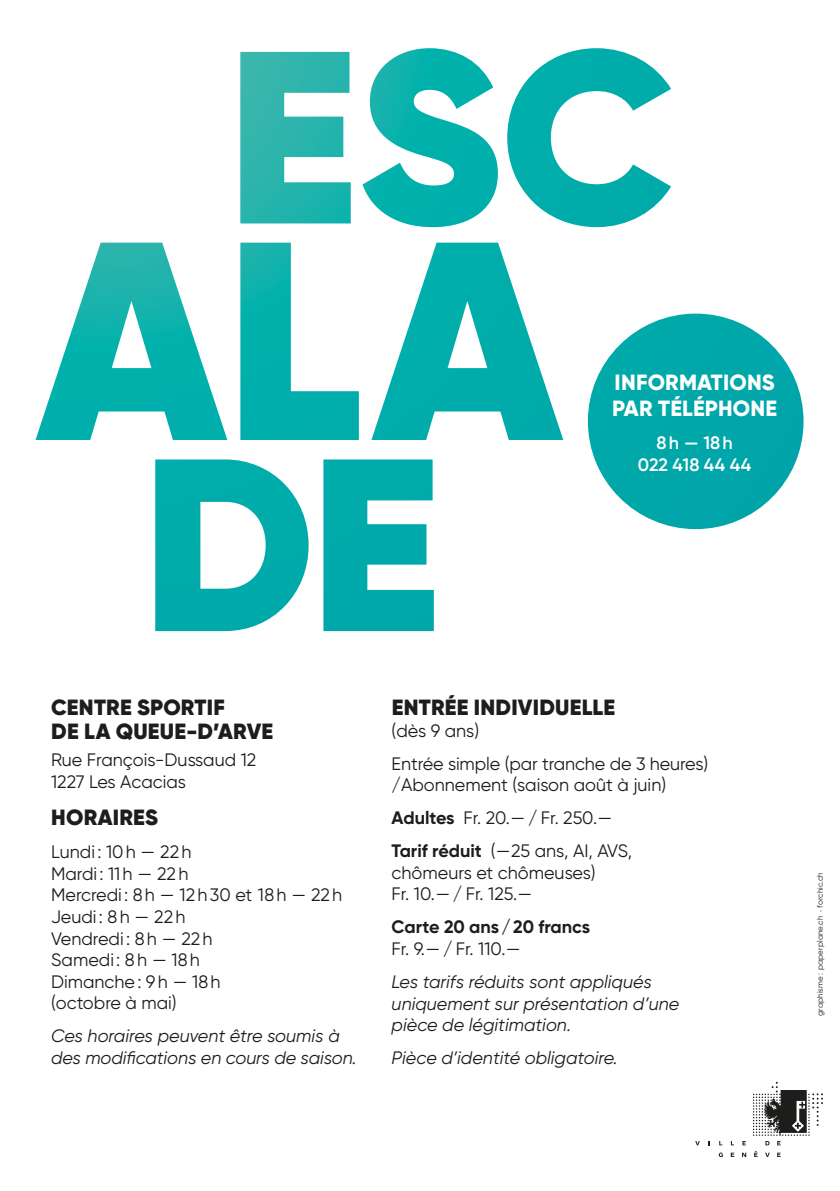
<style>
.page{position:relative;width:840px;height:1191px;background:#fff}
.page>*{position:absolute;margin:0;border:0;box-sizing:border-box;transform-origin:0 0}
.t1{font:900 22px/24px "Gilroy";letter-spacing:.01em;color:#1d1d1b}
.t2{font:800 22px/26.4px "Gilroy";letter-spacing:.01em;color:#fff}
.t3{font:18px/21.6px "Gilroy";color:#1d1d1b}
.t4{font:italic 18px/21.6px "Gilroy";color:#1d1d1b}
.t5{font:700 18px "Gilroy";color:#1d1d1b}
.t6{font:600 18px/21.6px "Gilroy";color:#fff;text-align:center}
.t7{font:8px "Gilroy";letter-spacing:.01em;color:#1d1d1b}
.s1{font-weight:700}
.s2{font-weight:500}
</style>
<div class="page">
<div style="left:587px;top:313px;width:216px;height:216px;background:#00a7a9;border-radius:108px"></div>
<svg style="left:240px;top:48px;width:430px;height:179px"></svg>
<svg style="left:155px;top:459px;width:278px;height:172px"></svg>
<svg style="left:35px;top:243px;width:323px;height:197px"></svg>
<svg style="left:371px;top:243px;width:192px;height:197px"></svg>
<svg style="left:765px;top:1141px;width:4px;height:4px"></svg>
<svg style="left:777px;top:1141px;width:3px;height:4px"></svg>
<svg style="left:742px;top:1141px;width:3px;height:4px"></svg>
<svg style="left:765px;top:1152px;width:4px;height:5px"></svg>
<svg style="left:718px;top:1152px;width:4px;height:5px"></svg>
<svg style="left:730px;top:1152px;width:3px;height:5px"></svg>
<svg style="left:777px;top:1152px;width:3px;height:5px"></svg>
<svg style="left:742px;top:1152px;width:3px;height:5px"></svg>
<svg style="left:754px;top:1150px;width:3px;height:7px"></svg>
<svg style="left:695px;top:1141px;width:4px;height:4px"></svg>
<svg style="left:753px;top:1081px;width:69px;height:54px"></svg>
<p class="t2" style="left:611px;top:369px;width:166px">INFORMATIONS<br>PAR TÉLÉPHONE</p>
<p class="t6" style="left:637px;top:432px;width:115px">8h – 18h<br>022 418 44 44</p>
<p class="t1" style="left:51px;top:695px;width:223px">CENTRE SPORTIF<br>DE LA QUEUE-D’ARVE</p>
<p class="t3" style="left:51px;top:749px;width:207px">Rue François-Dussaud 12<br>1227 Les Acacias</p>
<p class="t1" style="left:51px;top:805px;width:108px">HORAIRES</p>
<p class="t3" style="left:51px;top:840px;width:292px">Lundi : 10h – 22h<br>Mardi : 11h – 22h<br>Mercredi : 8h – 12h30 et 18h – 22h<br>Jeudi : 8h – 22h<br>Vendredi : 8h – 22h<br>Samedi : 8h – 18h<br>Dimanche: 9h – 18h<br>(octobre à mai)</p>
<p class="t4" style="left:51px;top:1025px;width:307px">Ces horaires peuvent être soumis à des modifications en cours de saison.</p>
<p class="t1" style="left:391px;top:695px;width:225px">ENTRÉE INDIVIDUELLE</p>
<p class="t3" style="left:391px;top:714px;width:318px;line-height:33px">(dès 9 ans)<br>Entrée simple (par tranche de 3 heures)</p>
<p class="t3" style="left:391px;top:768px;width:276px;line-height:33px">/Abonnement (saison août à juin)<br><span class="s1">Adultes</span> Fr. 20.–/ Fr. 250.–<br><span class="s1">Tarif réduit</span> (–25 ans, AI, AVS,</p>
<p class="t3" style="left:391px;top:861px;width:205px">chômeurs et chômeuses)<br>Fr. 10.–/ Fr. 125.–</p>
<p class="t5" style="left:391px;top:916px;width:200px">Carte 20 ans/20 francs</p>
<p class="t3" style="left:391px;top:937px;width:131px">Fr. 9.–/ Fr. 110.–</p>
<p class="t4" style="left:391px;top:970px;width:289px">Les tarifs réduits sont appliqués uniquement sur présentation d’une pièce de légitimation.</p>
<p class="t4" style="left:391px;top:1046px;width:227px">Pièce d’identité obligatoire.</p>
<p class="t7" style="left:814px;top:1015px;width:145px;rotate:-90deg">graphisme: paperplane.ch <span class="s2">·</span> forchic.ch</p>
</div>
